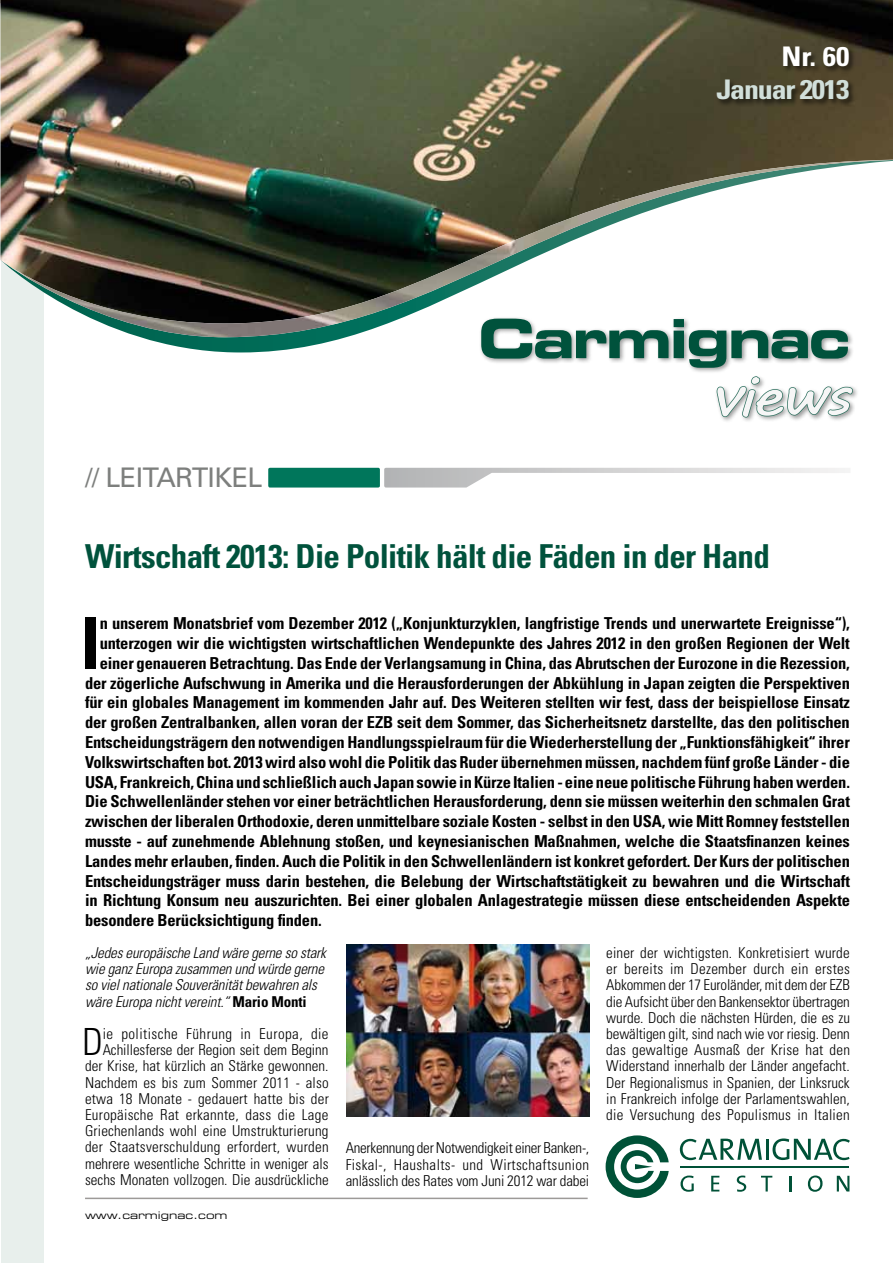
<style>
.page{position:relative;width:893px;height:1263px;background:#fff}
.page>*{position:absolute;margin:0;border:0;box-sizing:border-box;transform-origin:0 0}
.t1{font:700 condensed 71.4px "Univers";color:#000}
.t2{font:58.05px "MV Boli";letter-spacing:-.05em;color:#f6f6f6;scale:1.11 1}
.t3{font:54px "Eurostile LT Std Bold Ex 2";letter-spacing:-.04em;color:#00523c}
.t4{font:300 condensed 37.5px "Univers LT Std";color:#000}
.t5{font:700 condensed 33px "Univers";letter-spacing:-.02em;color:#00523c}
.t6{font:27px "Univers LT Std";letter-spacing:-.025em;color:#7d7f7d}
.t7{font:700 condensed 27px "Univers";letter-spacing:-.04em;color:#d1dfda;scale:1.11 1}
.t8{font:700 condensed 27px "Univers";color:#fff;scale:1.11 1}
.t9{font:700 condensed 16.5px "Univers";letter-spacing:-.01em;color:#000}
.t10{font:300 condensed 15px/16.2px "Univers LT Std";letter-spacing:.01em;color:#000;text-align:justify}
.t11{font:italic 300 condensed 15px/16.2px "Univers LT Std";letter-spacing:-.01em;color:#000}
.t12{font:10.5px "Eurostile LT Std Ex 2";color:#000}
.s1{font-weight:700;font-style:normal}
</style>
<div class="page">
<div style="left:1px;top:226px;width:42px;height:1037px;background:#e8efec"></div>
<hr style="left:85px;top:1197px;width:503px;height:2px;background:#9d9a98">
<img style="left:0;top:0;width:893px;height:160px">
<svg style="left:43px;top:337px;width:304px;height:15px"></svg>
<img style="left:0;top:160px;width:893px;height:177px">
<div style="left:479px;top:316px;width:380px;height:107px;background:#000;opacity:.4"></div>
<svg style="left:716px;top:375px;width:138px;height:48px"></svg>
<div style="left:715px;top:46px;width:141px;height:61px;background:#000;opacity:.6"></div>
<div style="left:268px;top:468px;width:112px;height:19px;background:#00765b;border-radius:2px"></div>
<svg style="left:384px;top:468px;width:466px;height:19px"></svg>
<svg style="left:680px;top:1138px;width:82px;height:22px"></svg>
<hr style="left:766px;top:1139px;width:3px;height:21px;background:#005137">
<svg style="left:772px;top:1138px;width:78px;height:22px"></svg>
<svg style="left:680px;top:1175px;width:14px;height:17px"></svg>
<svg style="left:711px;top:1176px;width:8px;height:15px"></svg>
<svg style="left:737px;top:1175px;width:9px;height:17px"></svg>
<svg style="left:761px;top:1176px;width:11px;height:15px"></svg>
<svg style="left:789px;top:1176px;width:2px;height:15px"></svg>
<svg style="left:808px;top:1175px;width:14px;height:17px"></svg>
<svg style="left:837px;top:1176px;width:12px;height:15px"></svg>
<hr style="left:680px;top:1167px;width:169px;height:1px;background:#005137">
<svg style="left:606px;top:1135px;width:63px;height:63px"></svg>
<img style="left:346px;top:945px;width:244px;height:172px">
<h3 class="t8" style="left:781px;top:40px;width:63px">Nr. 60</h3>
<h3 class="t7" style="left:716px;top:73px;width:121px">Januar 2013</h3>
<h3 class="t6" style="left:85px;top:462px;width:179px">// LEITARTIKEL</h3>
<h3 class="t3" style="left:478px;top:301px;width:374px">Carmignac</h3>
<h2 class="t2" style="left:709px;top:356px;width:128px">views</h2>
<h3 class="t5" style="left:85px;top:536px;width:686px">Wirtschaft 2013: Die Politik hält die Fäden in der Hand</h3>
<h1 class="t1" style="left:81px;top:599px;width:21px">I</h1>
<p class="t9" style="left:100px;top:613px;width:752px">n unserem Monatsbrief vom Dezember 2012 („Konjunkturzyklen, langfristige Trends und unerwartete Ereignisse“),</p>
<p class="t9" style="left:100px;top:633px;width:752px">unterzogen wir die wichtigsten wirtschaftlichen Wendepunkte des Jahres 2012 in den großen Regionen der Welt</p>
<p class="t9" style="left:100px;top:653px;width:752px">einer genaueren Betrachtung. Das Ende der Verlangsamung in China, das Abrutschen der Eurozone in die Rezession,</p>
<p class="t9" style="left:85px;top:672px;width:766px">der zögerliche Aufschwung in Amerika und die Herausforderungen der Abkühlung in Japan zeigten die Perspektiven</p>
<p class="t9" style="left:85px;top:692px;width:766px">für ein globales Management im kommenden Jahr auf. Des Weiteren stellten wir fest, dass der beispiellose Einsatz</p>
<p class="t9" style="left:85px;top:712px;width:766px">der großen Zentralbanken, allen voran der EZB seit dem Sommer, das Sicherheitsnetz darstellte, das den politischen</p>
<p class="t9" style="left:85px;top:732px;width:766px">Entscheidungsträgern den notwendigen Handlungsspielraum für die Wiederherstellung der „Funktionsfähigkeit“ ihrer</p>
<p class="t9" style="left:85px;top:752px;width:766px">Volkswirtschaften bot. 2013 wird also wohl die Politik das Ruder übernehmen müssen, nachdem fünf große Länder - die</p>
<p class="t9" style="left:85px;top:771px;width:766px">USA, Frankreich, China und schließlich auch Japan sowie in Kürze Italien - eine neue politische Führung haben werden.</p>
<p class="t9" style="left:85px;top:791px;width:766px">Die Schwellenländer stehen vor einer beträchtlichen Herausforderung, denn sie müssen weiterhin den schmalen Grat</p>
<p class="t9" style="left:85px;top:811px;width:766px">zwischen der liberalen Orthodoxie, deren unmittelbare soziale Kosten - selbst in den USA, wie Mitt Romney feststellen</p>
<p class="t9" style="left:85px;top:831px;width:766px">musste - auf zunehmende Ablehnung stoßen, und keynesianischen Maßnahmen, welche die Staatsfinanzen keines</p>
<p class="t9" style="left:85px;top:851px;width:766px">Landes mehr erlauben, finden. Auch die Politik in den Schwellenländern ist konkret gefordert. Der Kurs der politischen</p>
<p class="t9" style="left:85px;top:870px;width:766px">Entscheidungsträger muss darin bestehen, die Belebung der Wirtschaftstätigkeit zu bewahren und die Wirtschaft</p>
<p class="t9" style="left:85px;top:890px;width:766px">in Richtung Konsum neu auszurichten. Bei einer globalen Anlagestrategie müssen diese entscheidenden Aspekte</p>
<p class="t9" style="left:85px;top:910px;width:238px">besondere Berücksichtigung finden.</p>
<p class="t11" style="left:85px;top:945px;width:243px">„Jedes europäische Land wäre gerne so stark wie ganz Europa zusammen und würde gerne so viel nationale Souveränität bewahren als wäre Europa nicht vereint.“ <span class="s1">Mario Monti</span></p>
<h3 class="t4" style="left:82px;top:1019px;width:22px">D</h3>
<p class="t10" style="left:85px;top:1025px;width:245px;text-align:right">ie politische Führung in Europa, die Achillesferse der Region seit dem Beginn der Krise, hat kürzlich an Stärke gewonnen.<br>Nachdem es bis zum Sommer 2011 - also etwa 18 Monate - gedauert hatte bis der Europäische Rat erkannte, dass die Lage Griechenlands wohl eine Umstrukturierung der Staatsverschuldung erfordert, wurden mehrere wesentliche Schritte in weniger als sechs Monaten vollzogen. Die ausdrückliche</p>
<p class="t12" style="left:85px;top:1208px;width:144px">www.carmignac.com</p>
<p class="t10" style="left:346px;top:1140px;width:245px">Anerkennung der Notwendigkeit einer Banken-, Fiskal-, Haushalts- und Wirtschaftsunion anlässlich des Rates vom Juni 2012 war dabei</p>
<p class="t10" style="left:606px;top:944px;width:245px">einer der wichtigsten. Konkretisiert wurde er bereits im Dezember durch ein erstes Abkommen der 17 Euroländer, mit dem der EZB die Aufsicht über den Bankensektor übertragen wurde. Doch die nächsten Hürden, die es zu bewältigen gilt, sind nach wie vor riesig. Denn das gewaltige Ausmaß der Krise hat den Widerstand innerhalb der Länder angefacht.<br>Der Regionalismus in Spanien, der Linksruck in Frankreich infolge der Parlamentswahlen, die Versuchung des Populismus in Italien</p>
</div>
